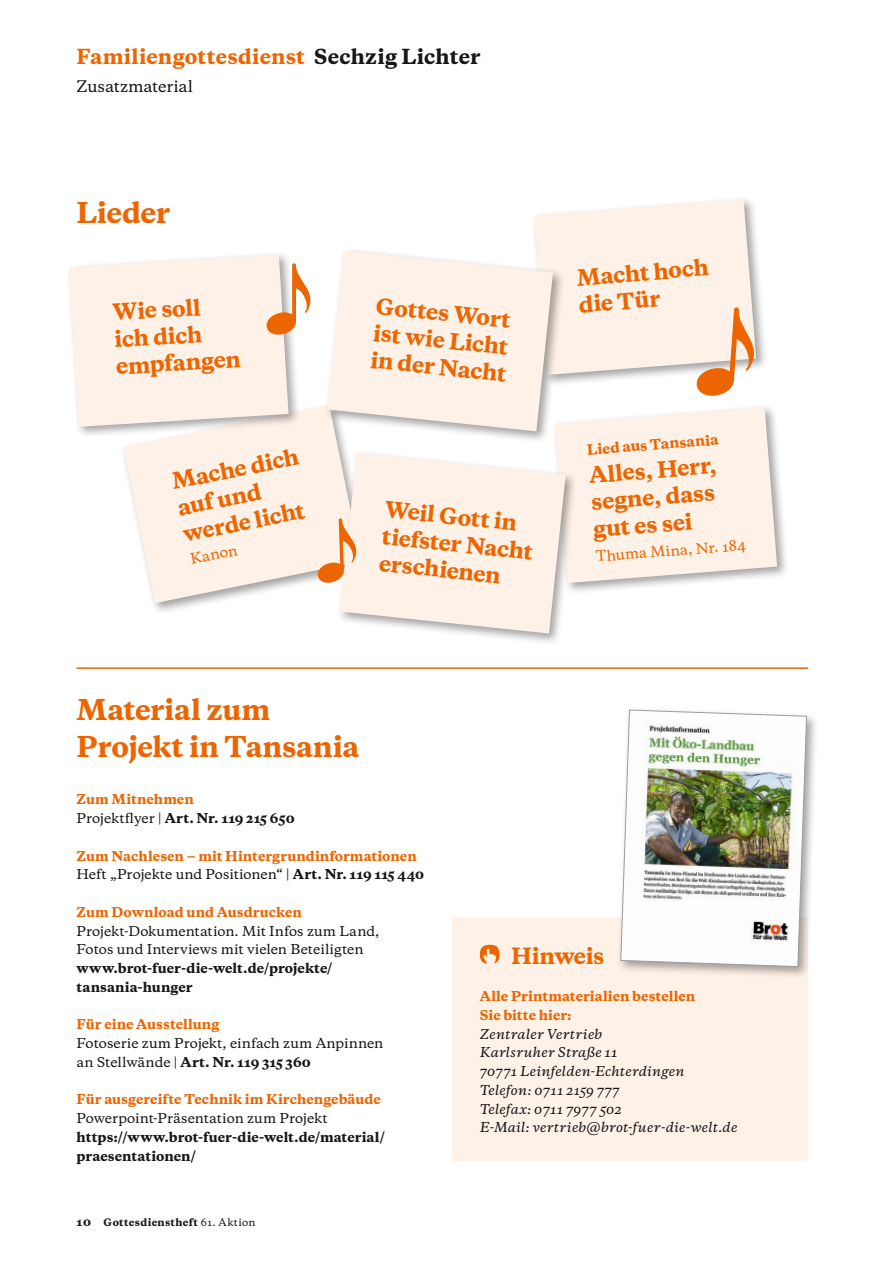
<style>
.page{position:relative;width:893px;height:1263px;background:#fff}
.page>*{position:absolute;margin:0;border:0;box-sizing:border-box;transform-origin:0 0}
.t1{font:800 27px/37.5px "Galaxie Copernicus";letter-spacing:-.015em;color:#ec6500}
.t2{font:800 21px/27px "Galaxie Copernicus";letter-spacing:-.015em;color:#ec6500}
.t3{font:800 19.5px "Galaxie Copernicus";letter-spacing:.01em;color:#ec6500}
.t4{font:500 15px "Galaxie Copernicus";letter-spacing:-.01em;color:#181716}
.t5{font:500 13.65px "Galaxie Copernicus";color:#ec6500}
.t6{font:500 13.5px "Galaxie Copernicus";color:#ec6500}
.t7{font:800 13.5px "Galaxie Copernicus";color:#ec6500}
.t8{font:800 12.75px/18.8px "Galaxie Copernicus";letter-spacing:.005em;color:#ec6500}
.t9{font:500 12.75px/18.8px "Galaxie Copernicus";color:#181716}
.t10{font:800 12.75px/18.8px "Galaxie Copernicus";letter-spacing:.005em;color:#181716}
.t11{font:italic 500 12.75px/18.8px "Galaxie Copernicus";letter-spacing:.02em;color:#181716}
.t12{font:800 9.75px "Galaxie Copernicus";letter-spacing:.035em;color:#181716}
.s1{color:#181716}
.s2{color:#ec6500}
.s3{font-weight:500}
.s4{font-weight:500;color:#181716}
.s5{font-weight:800}
.s6{font-size:11.25px}
</style>
<div class="page">
<div style="left:552px;top:404px;width:237px;height:191px;background:#181716;opacity:.4"></div>
<div style="left:453px;top:917px;width:355px;height:243px;background:#fef1e7"></div>
<div style="left:337px;top:449px;width:240px;height:196px;background:#181716;opacity:.4"></div>
<div style="left:617px;top:706px;width:202px;height:273px;background:#181716;opacity:.4"></div>
<img style="left:620px;top:710px;width:187px;height:257px">
<svg style="left:480px;top:945px;width:19px;height:19px"></svg>
<svg style="left:69px;top:199px;width:708px;height:434px"></svg>
<hr style="left:77px;top:667px;width:731px;height:2px;background:#ec6500">
<h3 class="t3" style="left:77px;top:43px;width:405px">Familiengottesdienst <span class="s1">Sechzig Lichter</span></h3>
<p class="t4" style="left:77px;top:76px;width:118px">Zusatzmaterial</p>
<h1 class="t1" style="left:77px;top:194px;width:95px">Lieder</h1>
<h2 class="t2" style="left:111px;top:300px;width:127px;rotate:-4deg">Wie soll ich dich empfangen</h2>
<h2 class="t2" style="left:378px;top:293px;width:138px;text-align:justify;rotate:6deg">Gottes Wort ist wie Licht in der Nacht</h2>
<h2 class="t2" style="left:169px;top:469px;width:131px;rotate:-12deg">Mache dich auf und werde licht</h2>
<p class="t5" style="left:189px;top:550px;width:49px;rotate:-11deg">Kanon</p>
<h2 class="t2" style="left:386px;top:496px;width:153px;rotate:6deg">Weil Gott in tiefster Nacht erschienen</h2>
<h2 class="t2" style="left:576px;top:264px;width:134px;rotate:-4deg">Macht hoch die Tür</h2>
<p class="t7" style="left:586px;top:440px;width:133px;rotate:-4deg">Lied aus Tansania</p>
<h2 class="t2" style="left:588px;top:461px;width:129px;rotate:-4deg">Alles, Herr, segne, dass gut es sei</h2>
<p class="t6" style="left:595px;top:547px;width:152px;rotate:-4deg">Thuma Mina, Nr. 184</p>
<h1 class="t1" style="left:77px;top:691px;width:284px">Material zum<br>Projekt in Tansania</h1>
<p class="t10" style="left:77px;top:790px;width:220px"><span class="s2">Zum Mitnehmen<br></span><span class="s3">Projektflyer |</span> Art. Nr. 119 215 650</p>
<p class="t8" style="left:77px;top:846px;width:349px">Zum Nachlesen ‒ mit Hintergrundinformationen<br><span class="s4">Heft „Projekte und Positionen“ |</span> <span class="s1">Art. Nr. 119 115 440</span></p>
<p class="t8" style="left:77px;top:903px;width:227px">Zum Download und Ausdrucken</p>
<p class="t9" style="left:77px;top:921px;width:304px">Projekt-Dokumentation. Mit Infos zum Land,<br>Fotos und Interviews mit vielen Beteiligten</p>
<p class="t10" style="left:77px;top:959px;width:258px">www.brot-fuer-die-welt.de/projekte/ tansania-hunger</p>
<p class="t8" style="left:77px;top:1015px;width:144px">Für eine Ausstellung</p>
<p class="t9" style="left:77px;top:1034px;width:308px">Fotoserie zum Projekt, einfach zum Anpinnen an Stellwände | <span class="s5">Art. Nr. 119 315 360</span></p>
<p class="t8" style="left:77px;top:1090px;width:306px">Für ausgereifte Technik im Kirchengebäude</p>
<p class="t9" style="left:77px;top:1109px;width:253px">Powerpoint-Präsentation zum Projekt</p>
<p class="t10" style="left:77px;top:1128px;width:310px">https://www.brot-fuer-die-welt.de/material/ praesentationen/</p>
<p class="t12" style="left:77px;top:1216px;width:180px"><span class="s6">10</span> Gottesdienstheft <span class="s3">61. Aktion</span></p>
<h2 class="t2" style="left:511px;top:942px;width:95px">Hinweis</h2>
<p class="t8" style="left:480px;top:987px;width:217px">Alle Printmaterialien bestellen<br>Sie bitte hier:</p>
<p class="t11" style="left:480px;top:1024px;width:259px">Zentraler Vertrieb<br>Karlsruher Straße 11<br>70771 Leinfelden-Echterdingen<br>Telefon: 0711 2159 777<br>Telefax: 0711 7977 502<br>E-Mail: vertrieb@brot-fuer-die-welt.de</p>
</div>
